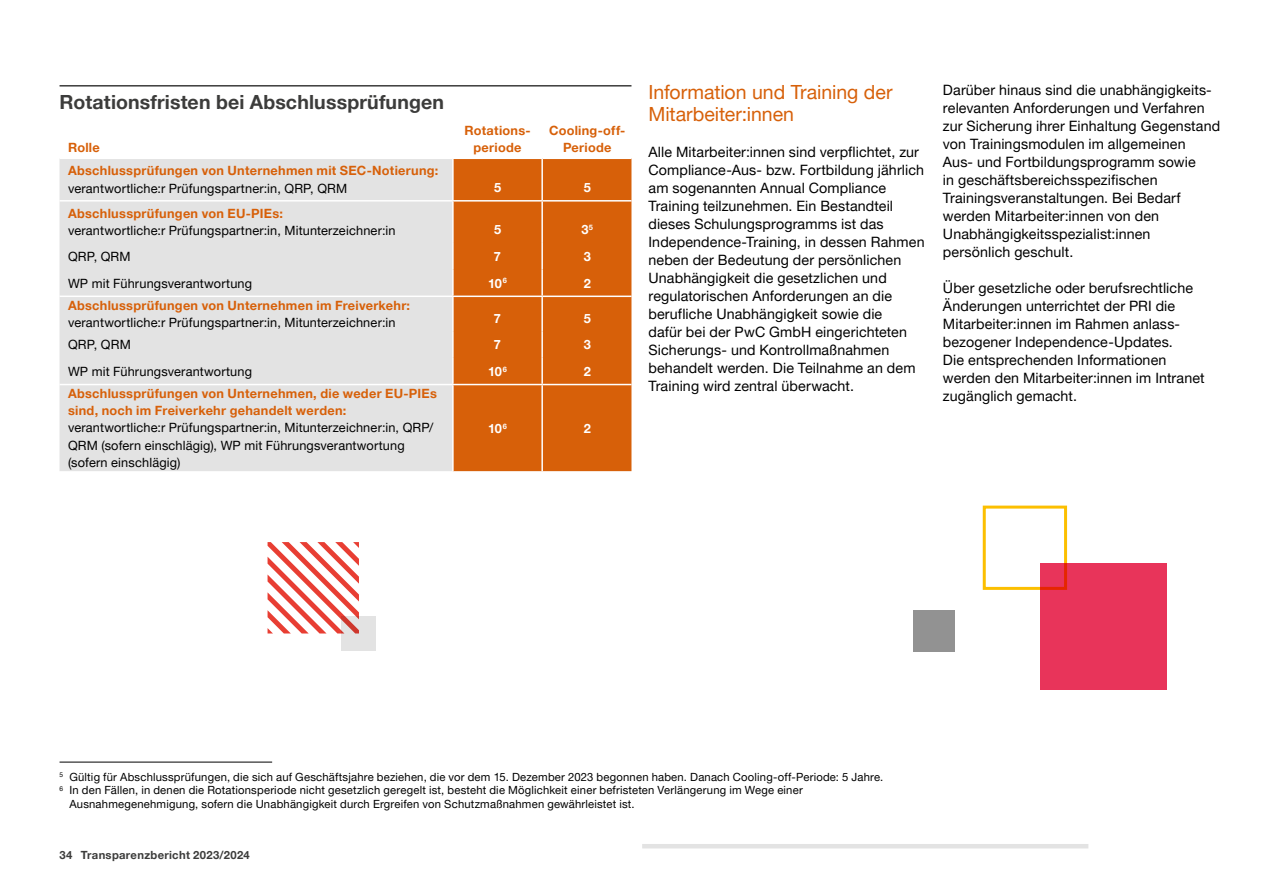
<style>
.page{position:relative;width:1263px;height:893px;background:#fff}
.page>*{position:absolute;margin:0;border:0;box-sizing:border-box;transform-origin:0 0}
.t1{font:19.5px/22.5px "Helvetica Neue LT Pro";letter-spacing:-.005em;color:#d76009}
.t2{font:700 19.5px "Helvetica Neue LT Pro";letter-spacing:.01em;color:#3c3c3b}
.t3{font:14.25px/18px "Helvetica Neue LT Pro";letter-spacing:.01em;color:#000}
.t4{font:12.75px/17.2px "Helvetica Neue LT Pro";letter-spacing:.015em;color:#000}
.t5{font:700 12.75px/17.2px "Helvetica Neue LT Pro";letter-spacing:.02em;color:#d76009;text-align:center}
.t6{font:700 12.75px "Helvetica Neue LT Pro";color:#fff}
.t7{font:11.25px "Helvetica Neue LT Pro";letter-spacing:.02em;color:#000}
.t8{font:700 11.25px "Helvetica Neue LT Pro";letter-spacing:.03em;color:#3c3c3b}
</style>
<div class="page">
<div style="left:914px;top:610px;width:41px;height:41px;background:#929292"></div>
<div style="left:983px;top:506px;width:84px;height:84px;border:3px solid #fcbf00"></div>
<div style="left:1040px;top:563px;width:127px;height:127px;background:#e8345a"></div>
<div style="left:60px;top:159px;width:392px;height:312px;background:#e3e3e3"></div>
<div style="left:454px;top:159px;width:177px;height:312px;background:#d76009"></div>
<hr style="left:541px;top:159px;width:2px;height:41px;background:#fff">
<hr style="left:60px;top:200px;width:393px;height:2px;background:#fff">
<hr style="left:453px;top:200px;width:89px;height:2px;background:#fff">
<hr style="left:542px;top:200px;width:89px;height:2px;background:#fff">
<hr style="left:60px;top:296px;width:393px;height:1px;background:#fff">
<hr style="left:453px;top:296px;width:89px;height:1px;background:#fff">
<hr style="left:542px;top:296px;width:89px;height:1px;background:#fff">
<hr style="left:541px;top:297px;width:2px;height:34px;background:#fff">
<hr style="left:541px;top:331px;width:2px;height:27px;background:#fff">
<hr style="left:541px;top:358px;width:2px;height:26px;background:#fff">
<hr style="left:60px;top:384px;width:393px;height:1px;background:#fff">
<hr style="left:453px;top:384px;width:89px;height:1px;background:#fff">
<hr style="left:542px;top:384px;width:89px;height:1px;background:#fff">
<hr style="left:541px;top:385px;width:2px;height:86px;background:#fff">
<hr style="left:541px;top:202px;width:2px;height:41px;background:#fff">
<hr style="left:541px;top:243px;width:2px;height:27px;background:#fff">
<hr style="left:541px;top:270px;width:2px;height:26px;background:#fff">
<hr style="left:60px;top:85px;width:571px;height:2px;background:#3c3c3b">
<hr style="left:60px;top:762px;width:212px;height:1px;background:#000">
<hr style="left:642px;top:844px;width:446px;height:4px;background:#e3e3e3">
<div style="left:342px;top:617px;width:34px;height:34px;background:#e3e3e3"></div>
<svg style="left:268px;top:542px;width:91px;height:91px"></svg>
<h1 class="t2" style="left:60px;top:90px;width:386px">Rotationsfristen bei Abschlussprüfungen</h1>
<p class="t5" style="left:68px;top:139px;width:33px">Rolle</p>
<p class="t5" style="left:464px;top:122px;width:65px">Rotations-- periode</p>
<p class="t5" style="left:549px;top:122px;width:78px">Cooling-off-<br>Periode</p>
<p class="t5" style="left:68px;top:162px;width:372px">Abschlussprüfungen von Unternehmen mit SEC-Notierung:</p>
<p class="t4" style="left:68px;top:179px;width:281px">verantwortliche:r Prüfungspartner:in, QRP, QRM</p>
<p class="t6" style="left:494px;top:180px;width:9px">5</p>
<p class="t6" style="left:584px;top:180px;width:9px">5</p>
<p class="t5" style="left:68px;top:204px;width:216px">Abschlussprüfungen von EU-PIEs:</p>
<p class="t4" style="left:68px;top:222px;width:329px">verantwortliche:r Prüfungspartner:in, Mitunterzeichner:in</p>
<p class="t6" style="left:494px;top:222px;width:9px">5</p>
<p class="t6" style="left:581px;top:222px;width:13px">3<sup>5</sup></p>
<p class="t4" style="left:68px;top:247px;width:64px">QRP, QRM</p>
<p class="t6" style="left:494px;top:248px;width:9px">7</p>
<p class="t6" style="left:584px;top:248px;width:9px">3</p>
<p class="t4" style="left:68px;top:274px;width:186px">WP mit Führungsverantwortung</p>
<p class="t6" style="left:488px;top:275px;width:20px">10<sup>6</sup></p>
<p class="t6" style="left:584px;top:275px;width:9px">2</p>
<p class="t5" style="left:68px;top:296px;width:344px">Abschlussprüfungen von Unternehmen im Freiverkehr:</p>
<p class="t4" style="left:68px;top:313px;width:329px">verantwortliche:r Prüfungspartner:in, Mitunterzeichner:in</p>
<p class="t6" style="left:494px;top:310px;width:9px">7</p>
<p class="t6" style="left:584px;top:310px;width:9px">5</p>
<p class="t4" style="left:68px;top:336px;width:64px">QRP, QRM</p>
<p class="t6" style="left:494px;top:337px;width:9px">7</p>
<p class="t6" style="left:584px;top:337px;width:9px">3</p>
<p class="t4" style="left:68px;top:362px;width:186px">WP mit Führungsverantwortung</p>
<p class="t6" style="left:488px;top:363px;width:20px">10<sup>6</sup></p>
<p class="t6" style="left:584px;top:363px;width:9px">2</p>
<p class="t5" style="left:68px;top:384px;width:370px;text-align:left">Abschlussprüfungen von Unternehmen, die weder EU-PIEs sind, noch im Freiverkehr gehandelt werden:</p>
<p class="t4" style="left:68px;top:419px;width:367px">verantwortliche:r Prüfungspartner:in, Mitunterzeichner:in, QRP/<br>QRM (sofern einschlägig), WP mit Führungsverantwortung (sofern einschlägig)</p>
<p class="t6" style="left:488px;top:420px;width:20px">10<sup>6</sup></p>
<p class="t6" style="left:584px;top:420px;width:9px">2</p>
<h1 class="t1" style="left:648px;top:80px;width:245px">Information und Training der<br>Mitarbeiter:innen</h1>
<p class="t3" style="left:648px;top:143px;width:278px">Alle Mitarbeiter:innen sind verpflichtet, zur Compliance-Aus- bzw. Fortbildung jährlich am sogenannten Annual Compliance Training teilzunehmen. Ein Bestandteil dieses Schulungsprogramms ist das Independence-Training, in dessen Rahmen neben der Bedeutung der persönlichen Unabhängigkeit die gesetzlichen und regulatorischen Anforderungen an die berufliche Unabhängigkeit sowie die<br>dafür bei der PwC GmbH eingerichteten Sicherungs- und Kontrollmaßnahmen behandelt werden. Die Teilnahme an dem Training wird zentral überwacht.</p>
<p class="t3" style="left:943px;top:81px;width:279px">Darüber hinaus sind die unabhängigkeits&shy;relevanten Anforderungen und Verfahren zur Sicherung ihrer Einhaltung Gegenstand von Trainingsmodulen im allgemeinen<br>Aus- und Fortbildungsprogramm sowie<br>in geschäftsbereichsspezifischen Trainingsveranstaltungen. Bei Bedarf werden Mitarbeiter:innen von den Unabhängigkeitsspezialist:innen persönlich geschult.</p>
<p class="t3" style="left:943px;top:279px;width:263px">Über gesetzliche oder berufsrechtliche Änderungen unterrichtet der PRI die Mitarbeiter:innen im Rahmen anlass&shy;bezogener Independence-Updates.<br>Die entsprechenden Informationen werden den Mitarbeiter:innen im Intranet zugänglich gemacht.</p>
<p class="t7" style="left:60px;top:770px;width:825px"><sup>5</sup> Gültig für Abschlussprüfungen, die sich auf Geschäftsjahre beziehen, die vor dem 15. Dezember 2023 begonnen haben. Danach Cooling-off-Periode: 5 Jahre.</p>
<p class="t7" style="left:60px;top:783px;width:745px"><sup>6</sup> In den Fällen, in denen die Rotationsperiode nicht gesetzlich geregelt ist, besteht die Möglichkeit einer befristeten Verlängerung im Wege einer</p>
<p class="t7" style="left:69px;top:797px;width:567px">Ausnahmegenehmigung, sofern die Unabhängigkeit durch Ergreifen von Schutzmaßnahmen gewährleistet ist.</p>
<p class="t8" style="left:60px;top:847px;width:192px">34 Transparenzbericht 2023/2024</p>
</div>
